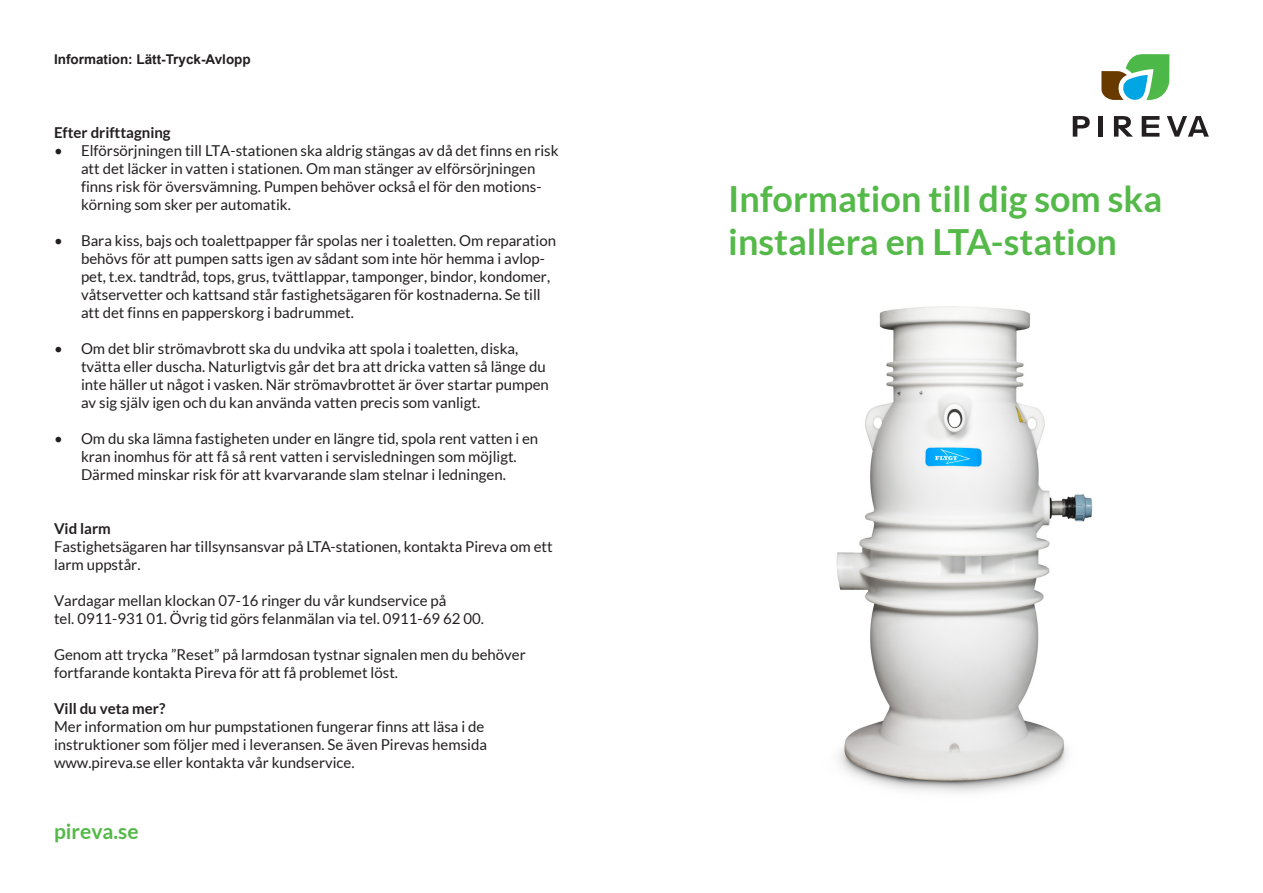
<style>
.page{position:relative;width:1263px;height:893px;background:#fff}
.page>*{position:absolute;margin:0;border:0;box-sizing:border-box;transform-origin:0 0}
.t1{font:700 36px/43.2px "Lato";color:#54b948}
.t2{font:700 21px "Lato";color:#54b948}
.t3{font:15px/18px "Lato";color:#231f20}
.t4{font:700 15px "Lato";color:#231f20}
.t5{font:700 13.5px "Arial";color:#231f20}
.s1{font-weight:700}
</style>
<div class="page">
<svg style="left:1073px;top:116px;width:17px;height:21px"></svg>
<hr style="left:1099px;top:116px;width:4px;height:21px;background:#231f20">
<svg style="left:1114px;top:116px;width:19px;height:21px"></svg>
<svg style="left:1142px;top:116px;width:17px;height:21px"></svg>
<svg style="left:1167px;top:116px;width:42px;height:21px"></svg>
<svg style="left:1101px;top:54px;width:68px;height:46px"></svg>
<img style="left:836px;top:306px;width:257px;height:487px">
<p class="t5" style="left:54px;top:50px;width:198px">Information: Lätt-Tryck-Avlopp</p>
<p class="t4" style="left:54px;top:124px;width:118px">Efter drifttagning</p>
<p class="t3" style="left:81px;top:142px;width:479px;text-indent:-27px">• Elförsörjningen till LTA-stationen ska aldrig stängas av då det finns en risk att det läcker in vatten i stationen. Om man stänger av elförsörjningen finns risk för översvämning. Pumpen behöver också el för den motions&shy;körning som sker per automatik.</p>
<p class="t3" style="left:81px;top:232px;width:477px;text-indent:-27px">• Bara kiss, bajs och toalettpapper får spolas ner i toaletten. Om reparation behövs för att pumpen satts igen av sådant som inte hör hemma i avlop&shy;pet, t.ex. tandtråd, tops, grus, tvättlappar, tamponger, bindor, kondomer, våtservetter och kattsand står fastighetsägaren för kostnaderna. Se till att det finns en papperskorg i badrummet.</p>
<p class="t3" style="left:81px;top:340px;width:469px;text-indent:-27px">• Om det blir strömavbrott ska du undvika att spola i toaletten, diska, tvätta eller duscha. Naturligtvis går det bra att dricka vatten så länge du inte häller ut något i vasken. När strömavbrottet är över startar pumpen av sig själv igen och du kan använda vatten precis som vanligt.</p>
<p class="t3" style="left:54px;top:430px;width:486px;text-align:center">• Om du ska lämna fastigheten under en längre tid, spola rent vatten i en kran inomhus för att få så rent vatten i servisledningen som möjligt.<br>Därmed minskar risk för att kvarvarande slam stelnar i ledningen.</p>
<p class="t3" style="left:54px;top:520px;width:500px"><span class="s1">Vid larm<br></span>Fastighetsägaren har tillsynsansvar på LTA-stationen, kontakta Pireva om ett larm uppstår.</p>
<p class="t3" style="left:54px;top:592px;width:431px">Vardagar mellan klockan 07-16 ringer du vår kundservice på<br>tel. 0911-931 01. Övrig tid görs felanmälan via tel. 0911-69 62 00.</p>
<p class="t3" style="left:54px;top:646px;width:473px">Genom att trycka ”Reset” på larmdosan tystnar signalen men du behöver fortfarande kontakta Pireva för att få problemet löst.</p>
<p class="t3" style="left:54px;top:700px;width:435px"><span class="s1">Vill du veta mer?<br></span>Mer information om hur pumpstationen fungerar finns att läsa i de instruktioner som följer med i leveransen. Se även Pirevas hemsida www.pireva.se eller kontakta vår kundservice.</p>
<p class="t2" style="left:54px;top:819px;width:86px">pireva.se</p>
<p class="t1" style="left:728px;top:177px;width:435px">Information till dig som ska installera en LTA-station</p>
</div>
